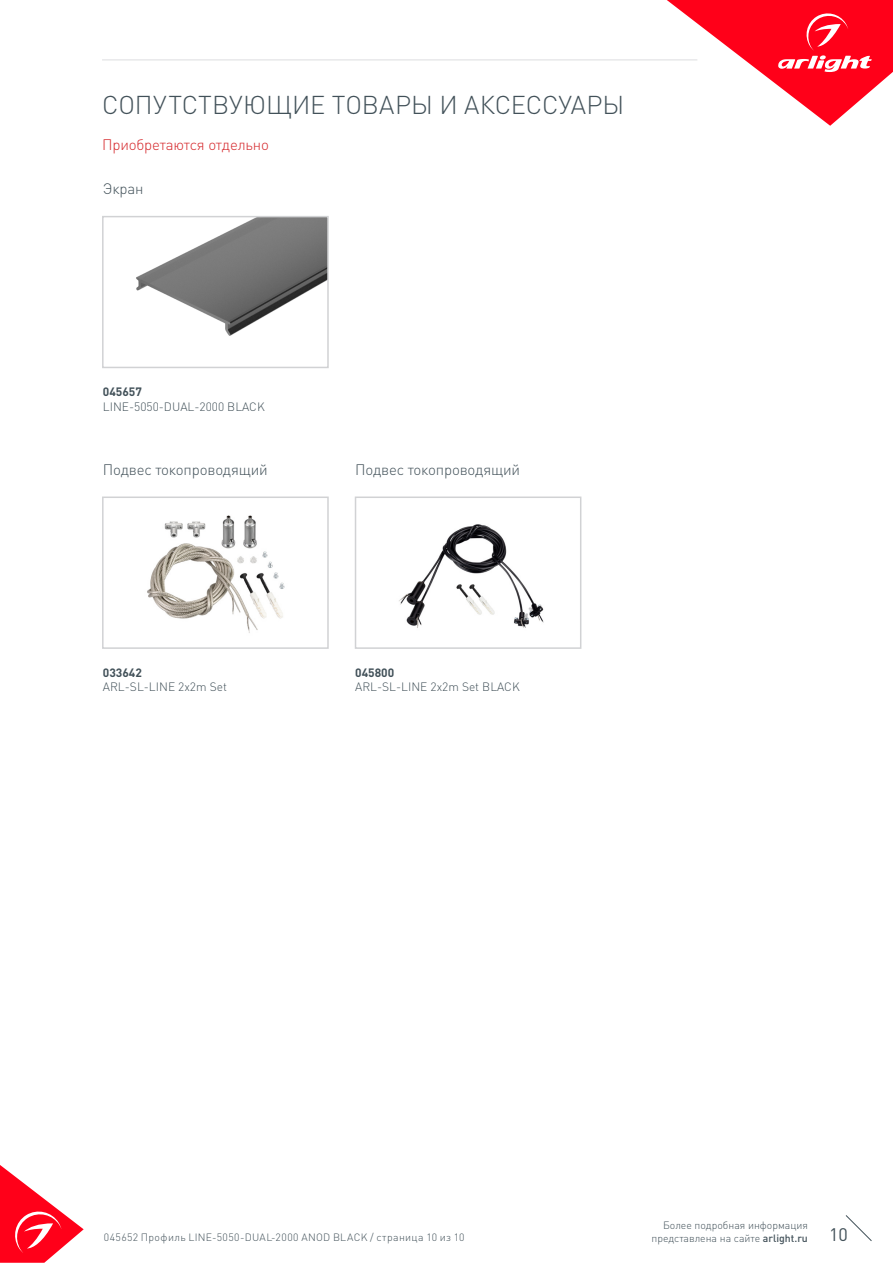
<style>
.page{position:relative;width:893px;height:1263px;background:#fff}
.page>*{position:absolute;margin:0;border:0;box-sizing:border-box;transform-origin:0 0}
.t1{font:300 25.5px "DIN Pro";color:#425159}
.t2{font:18px "DIN Pro";color:#425159}
.t3{font:300 15px "DIN Pro";letter-spacing:-.01em;color:#425159}
.t4{font:300 15px "DIN Pro";letter-spacing:-.01em;color:#d5262a}
.t5{font:300 12px "DIN Pro";color:#425159}
.t6{font:700 12px "DIN Pro";color:#425159}
.t7{font:300 10.5px "DIN Pro";letter-spacing:.04em;color:#425159}
.t8{font:300 10.5px "DIN Pro";color:#425159}
.s1{font-weight:500}
</style>
<div class="page">
<svg style="left:0;top:1165px;width:84px;height:98px"></svg>
<svg style="left:845px;top:1215px;width:27px;height:26px"></svg>
<svg style="left:667px;top:0;width:226px;height:126px"></svg>
<hr style="left:102px;top:60px;width:595px;height:1px;background:#dcdddf">
<img style="left:147px;top:515px;width:138px;height:118px">
<div style="left:102px;top:496px;width:227px;height:153px;border:2px solid #d1d2d4"></div>
<img style="left:136px;top:219px;width:190px;height:117px">
<div style="left:102px;top:216px;width:227px;height:152px;border:2px solid #d1d2d4"></div>
<img style="left:399px;top:524px;width:145px;height:104px">
<div style="left:355px;top:496px;width:226px;height:153px;border:2px solid #d1d2d4"></div>
<p class="t1" style="left:102px;top:87px;width:524px">СОПУТСТВУЮЩИЕ ТОВАРЫ И АКСЕССУАРЫ</p>
<p class="t4" style="left:102px;top:134px;width:168px">Приобретаются отдельно</p>
<p class="t3" style="left:103px;top:178px;width:42px">Экран</p>
<p class="t6" style="left:103px;top:384px;width:41px">045657</p>
<p class="t5" style="left:103px;top:398px;width:163px">LINE-5050-DUAL-2000 BLACK</p>
<p class="t3" style="left:103px;top:459px;width:166px">Подвес токопроводящий</p>
<p class="t6" style="left:103px;top:664px;width:41px">033642</p>
<p class="t5" style="left:103px;top:679px;width:126px">ARL-SL-LINE 2x2m Set</p>
<p class="t3" style="left:355px;top:459px;width:166px">Подвес токопроводящий</p>
<p class="t6" style="left:355px;top:664px;width:41px">045800</p>
<p class="t5" style="left:355px;top:679px;width:166px">ARL-SL-LINE 2x2m Set BLACK</p>
<p class="t8" style="left:663px;top:1218px;width:146px">Более подробная информация</p>
<p class="t8" style="left:651px;top:1231px;width:158px">представлена на сайте <span class="s1">arlight.ru</span></p>
<p class="t7" style="left:104px;top:1230px;width:362px">045652 Профиль LINE-5050-DUAL-2000 ANOD BLACK / страница 10 из 10</p>
<h2 class="t2" style="left:829px;top:1222px;width:20px">10</h2>
</div>
